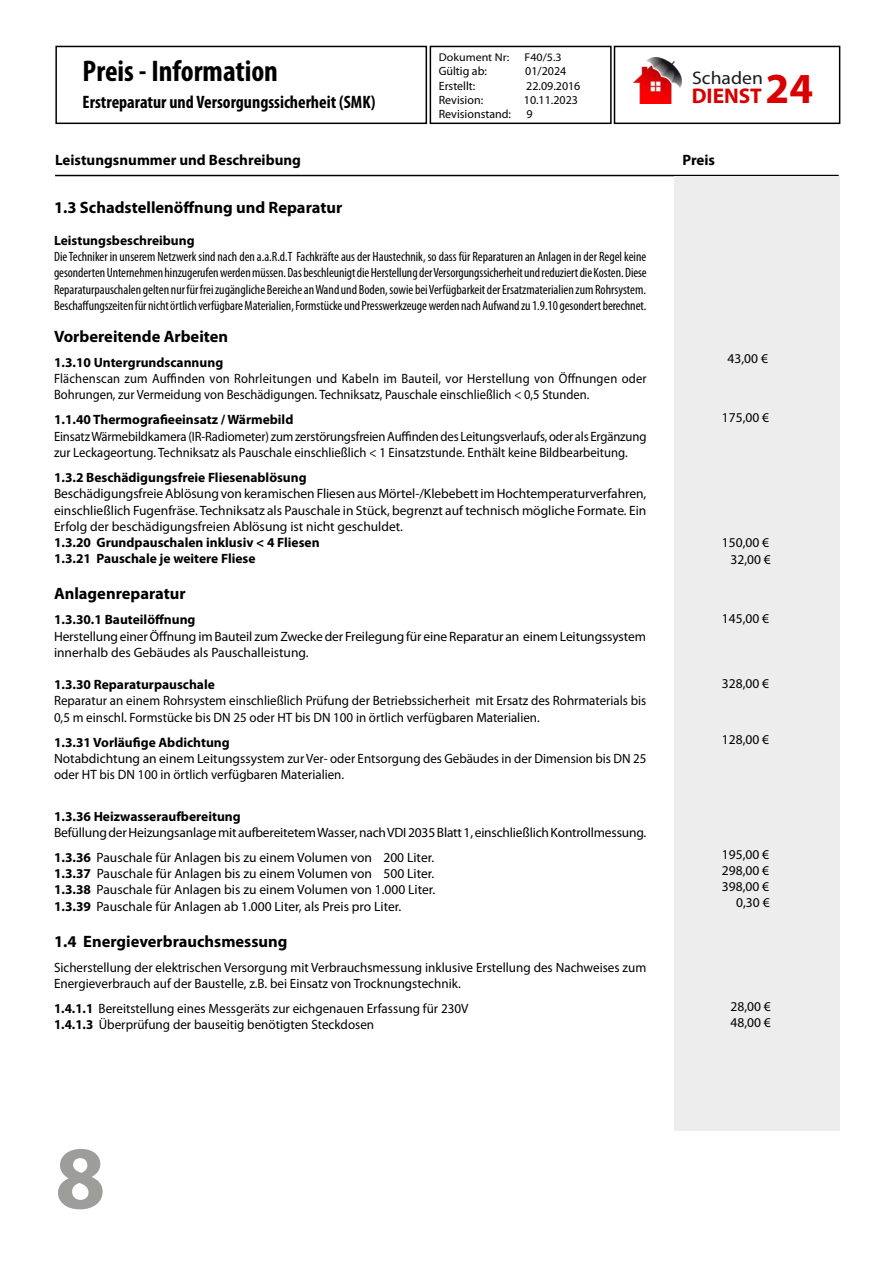
<style>
.page{position:relative;width:893px;height:1263px;background:#fff}
.page>*{position:absolute;margin:0;border:0;box-sizing:border-box;transform-origin:0 0}
.t1{font:700 90px "Myriad Pro";color:#9d9d9c}
.t2{font:700 condensed 30px "Myriad Pro";color:#000}
.t3{font:700 21.3px "Myriad Pro";color:#d80000}
.t4{font:18.15px "Myriad Pro";color:#1a1a1a;scale:1.08 1}
.t5{font:700 condensed 18px "Myriad Pro";color:#000}
.t6{font:700 16.5px "Myriad Pro";color:#000}
.t7{font:700 15px "Myriad Pro";color:#000}
.t8{font:13.5px/16.2px "Myriad Pro";color:#000}
.t9{font:condensed 13.5px/16.2px "Myriad Pro";letter-spacing:-.005em;color:#000;text-align:justify}
.t10{font:700 13.5px/16.2px "Myriad Pro";color:#000}
.t11{font:13.5px/16.2px "Myriad Pro";color:#000;scale:.94 1}
.t12{font:13.5px/16.2px "Myriad Pro";color:#000;scale:.93 1}
.t13{font:13.5px/16.2px "Myriad Pro";color:#000;scale:.96 1}
.t14{font:12px "Myriad Pro";color:#000}
.t15{font:11.25px "Myriad Pro";color:#030303;scale:1.06 1}
.s1{font-size:42.9px}
.s2{font-weight:700}
</style>
<div class="page">
<hr style="left:55px;top:175px;width:784px;height:1px;background:#000">
<div style="left:675px;top:176px;width:165px;height:955px;background:#ededed"></div>
<div style="left:55px;top:46px;width:372px;height:78px;border:2px solid #000"></div>
<div style="left:430px;top:46px;width:182px;height:78px;border:2px solid #000"></div>
<div style="left:614px;top:46px;width:226px;height:78px;border:2px solid #000"></div>
<img style="left:634px;top:58px;width:48px;height:45px">
<h2 class="t2" style="left:83px;top:52px;width:197px">Preis - Information</h2>
<h3 class="t5" style="left:83px;top:91px;width:294px">Erstreparatur und Versorgungssicherheit (SMK)</h3>
<p class="t15" style="left:439px;top:50px;width:68px">Dokument Nr:</p>
<p class="t15" style="left:525px;top:50px;width:36px">F40/5.3</p>
<p class="t14" style="left:439px;top:64px;width:50px">Gültig ab:</p>
<p class="t14" style="left:525px;top:64px;width:43px">01/2024</p>
<p class="t14" style="left:439px;top:78px;width:38px">Erstellt:</p>
<p class="t14" style="left:526px;top:78px;width:56px">22.09.2016</p>
<p class="t14" style="left:439px;top:93px;width:46px">Revision:</p>
<p class="t14" style="left:524px;top:93px;width:56px">10.11.2023</p>
<p class="t14" style="left:439px;top:107px;width:74px">Revisionstand:</p>
<p class="t14" style="left:526px;top:107px;width:8px">9</p>
<h3 class="t4" style="left:692px;top:67px;width:67px">Schaden</h3>
<h3 class="t3" style="left:692px;top:82px;width:123px">DIENST <span class="s1">24</span></h3>
<p class="t7" style="left:55px;top:150px;width:247px">Leistungsnummer und Beschreibung</p>
<p class="t7" style="left:682px;top:150px;width:34px">Preis</p>
<p class="t6" style="left:54px;top:196px;width:290px">1.3 Schadstellenöffnung und Reparatur</p>
<p class="t10" style="left:54px;top:232px;width:142px">Leistungsbeschreibung</p>
<p class="t9" style="left:54px;top:249px;width:594px">Die Techniker in unserem Netzwerk sind nach den a.a.R.d.T Fachkräfte aus der Haustechnik, so dass für Reparaturen an Anlagen in der Regel keine gesonderten Unternehmen hinzugerufen werden müssen. Das beschleunigt die Herstellung der Versorgungssicherheit und reduziert die Kosten. Diese Reparaturpauschalen gelten nur für frei zugängliche Bereiche an Wand und Boden, sowie bei Verfügbarkeit der Ersatzmaterialien zum Rohrsystem.<br>Beschaffungszeiten für nicht örtlich verfügbare Materialien, Formstücke und Presswerkzeuge werden nach Aufwand zu 1.9.10 gesondert berechnet.</p>
<p class="t6" style="left:54px;top:325px;width:176px">Vorbereitende Arbeiten</p>
<p class="t10" style="left:54px;top:354px;width:171px">1.3.10 Untergrundscannung</p>
<p class="t12" style="left:54px;top:370px;width:639px">Flächenscan zum Auffinden von Rohrleitungen und Kabeln im Bauteil, vor Herstellung von Öffnungen oder<br>Bohrungen, zur Vermeidung von Beschädigungen. Techniksatz, Pauschale einschließlich &lt; 0,5 Stunden.</p>
<p class="t10" style="left:54px;top:411px;width:241px">1.1.40 Thermografieeinsatz / Wärmebild</p>
<p class="t11" style="left:54px;top:428px;width:632px">Einsatz Wärmebildkamera (IR-Radiometer) zum zerstörungsfreien Auffinden des Leitungsverlaufs, oder als Ergänzung zur Leckageortung. Techniksatz als Pauschale einschließlich &lt; 1 Einsatzstunde. Enthält keine Bildbearbeitung.</p>
<p class="t10" style="left:54px;top:469px;width:254px">1.3.2 Beschädigungsfreie Fliesenablösung</p>
<p class="t8" style="left:54px;top:485px;width:594px;text-align:justify">Beschädigungsfreie Ablösung von keramischen Fliesen aus Mörtel-/Klebebett im Hochtemperaturverfahren, einschließlich Fugenfräse. Techniksatz als Pauschale in Stück, begrenzt auf technisch mögliche Formate. Ein Erfolg der beschädigungsfreien Ablösung ist nicht geschuldet.</p>
<p class="t10" style="left:54px;top:534px;width:267px">1.3.20 Grundpauschalen inklusiv &lt; 4 Fliesen<br>1.3.21 Pauschale je weitere Fliese</p>
<p class="t6" style="left:54px;top:583px;width:133px">Anlagenreparatur</p>
<p class="t10" style="left:54px;top:611px;width:143px">1.3.30.1 Bauteilöffnung</p>
<p class="t8" style="left:54px;top:628px;width:593px">Herstellung einer Öffnung im Bauteil zum Zwecke der Freilegung für eine Reparatur an einem Leitungssystem innerhalb des Gebäudes als Pauschalleistung.</p>
<p class="t10" style="left:54px;top:676px;width:162px">1.3.30 Reparaturpauschale</p>
<p class="t13" style="left:54px;top:692px;width:618px">Reparatur an einem Rohrsystem einschließlich Prüfung der Betriebssicherheit mit Ersatz des Rohrmaterials bis<br>0,5 m einschl. Formstücke bis DN 25 oder HT bis DN 100 in örtlich verfügbaren Materialien.</p>
<p class="t10" style="left:54px;top:734px;width:177px">1.3.31 Vorläufige Abdichtung</p>
<p class="t8" style="left:54px;top:750px;width:594px">Notabdichtung an einem Leitungssystem zur Ver- oder Entsorgung des Gebäudes in der Dimension bis DN 25 oder HT bis DN 100 in örtlich verfügbaren Materialien.</p>
<p class="t10" style="left:54px;top:807px;width:188px">1.3.36 Heizwasseraufbereitung</p>
<p class="t8" style="left:54px;top:819px;width:594px;line-height:25.2px">Befüllung der Heizungsanlage mit aufbereitetem Wasser, nach VDI 2035 Blatt 1, einschließlich Kontrollmessung.<br><span class="s2">1.3.36</span> Pauschale für Anlagen bis zu einem Volumen von 200 Liter.</p>
<p class="t8" style="left:54px;top:865px;width:383px;text-align:justify"><span class="s2">1.3.37</span> Pauschale für Anlagen bis zu einem Volumen von 500 Liter.<br><span class="s2">1.3.38</span> Pauschale für Anlagen bis zu einem Volumen von 1.000 Liter.<br><span class="s2">1.3.39</span> Pauschale für Anlagen ab 1.000 Liter, als Preis pro Liter.</p>
<p class="t6" style="left:54px;top:930px;width:235px">1.4 Energieverbrauchsmessung</p>
<p class="t8" style="left:54px;top:959px;width:594px">Sicherstellung der elektrischen Versorgung mit Verbrauchsmessung inklusive Erstellung des Nachweises zum<br>Energieverbrauch auf der Baustelle, z.B. bei Einsatz von Trocknungstechnik.</p>
<p class="t8" style="left:54px;top:1000px;width:416px"><span class="s2">1.4.1.1</span> Bereitstellung eines Messgeräts zur eichgenauen Erfassung für 230V<br><span class="s2">1.4.1.3</span> Überprüfung der bauseitig benötigten Steckdosen</p>
<h1 class="t1" style="left:55px;top:1119px;width:52px">8</h1>
<p class="t8" style="left:728px;top:350px;width:42px">43,00 €</p>
<p class="t8" style="left:722px;top:409px;width:49px">175,00 €</p>
<p class="t8" style="left:722px;top:534px;width:50px;text-align:right">150,00 €<br>32,00 €</p>
<p class="t8" style="left:722px;top:610px;width:49px">145,00 €</p>
<p class="t8" style="left:722px;top:675px;width:49px">328,00 €</p>
<p class="t8" style="left:722px;top:731px;width:49px">128,00 €</p>
<p class="t8" style="left:722px;top:846px;width:49px;text-align:right">195,00 €<br>298,00 €<br>398,00 €<br>0,30 €</p>
<p class="t8" style="left:730px;top:998px;width:42px">28,00 €<br>48,00 €</p>
</div>
